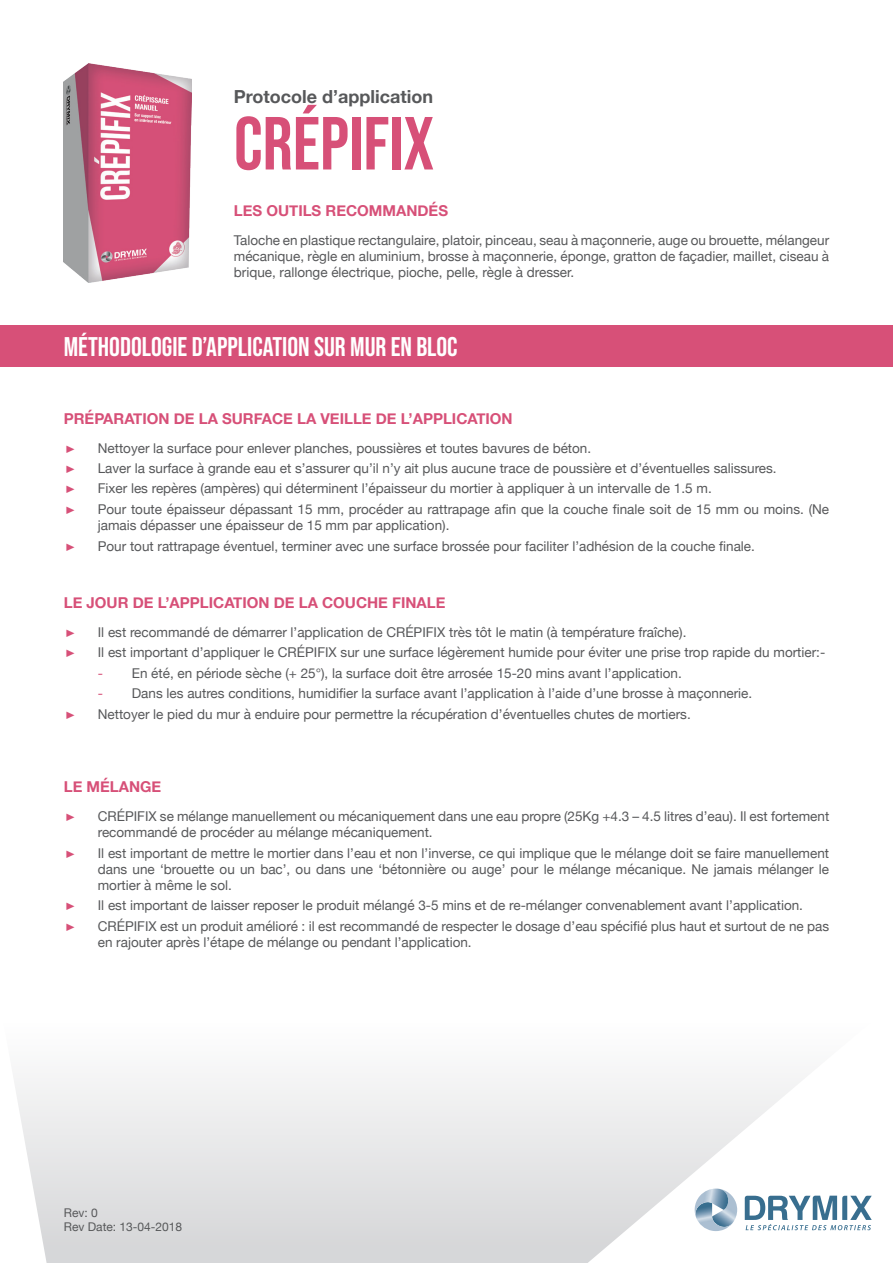
<style>
.page{position:relative;width:893px;height:1263px;background:#fff}
.page>*{position:absolute;margin:0;border:0;box-sizing:border-box;transform-origin:0 0}
.t1{font:75px "Bebas Neue";color:#d75078}
.t2{font:27px "Bebas Neue";color:#fff}
.t3{font:700 18px "Helvetica Neue";color:#57585a}
.t4{font:700 15px "Helvetica Neue";color:#d75078}
.t5{font:13.5px/16.2px "Helvetica Neue";color:#57585a}
.t6{font:12px/14.4px "Helvetica Neue";color:#57585a}
.t7{font:10.5px "Helvetica Neue";color:#d75078}
.s1{color:#d75078}
</style>
<div class="page">
<div style="left:0;top:1003px;width:893px;height:260px;background:linear-gradient(to bottom,#fff,#d4d5d7)"></div>
<svg style="left:588px;top:1003px;width:305px;height:260px"></svg>
<svg style="left:745px;top:1196px;width:127px;height:34px"></svg>
<svg style="left:719px;top:1189px;width:8px;height:7px"></svg>
<img style="left:695px;top:1202px;width:38px;height:29px">
<img style="left:695px;top:1196px;width:5px;height:22px">
<svg style="left:701px;top:1202px;width:6px;height:2px"></svg>
<svg style="left:0;top:1003px;width:47px;height:260px"></svg>
<div style="left:0;top:325px;width:893px;height:41px;background:#d75078"></div>
<img style="left:64px;top:64px;width:127px;height:218px">
<p class="t3" style="left:234px;top:82px;width:201px">Protocole d’application</p>
<p class="t1" style="left:234px;top:101px;width:202px">CRÉPIFIX</p>
<p class="t4" style="left:234px;top:199px;width:216px">LES OUTILS RECOMMANDÉS</p>
<p class="t5" style="left:234px;top:233px;width:597px;text-align:justify">Taloche en plastique rectangulaire, platoir, pinceau, seau à maçonnerie, auge ou brouette, mélangeur mécanique, règle en aluminium, brosse à maçonnerie, éponge, gratton de façadier, maillet, ciseau à brique, rallonge électrique, pioche, pelle, règle à dresser.</p>
<p class="t2" style="left:64px;top:331px;width:395px">MÉTHODOLOGIE D’APPLICATION SUR MUR EN BLOC</p>
<p class="t4" style="left:64px;top:406px;width:450px">PRÉPARATION DE LA SURFACE LA VEILLE DE L’APPLICATION</p>
<p class="t7" style="left:64px;top:441px;width:14px">࢝</p>
<p class="t5" style="left:98px;top:440px;width:495px">Nettoyer la surface pour enlever planches, poussières et toutes bavures de béton.</p>
<p class="t7" style="left:64px;top:462px;width:14px">࢝</p>
<p class="t5" style="left:98px;top:461px;width:680px">Laver la surface à grande eau et s’assurer qu’il n’y ait plus aucune trace de poussière et d’éventuelles salissures.</p>
<p class="t7" style="left:64px;top:482px;width:14px">࢝</p>
<p class="t5" style="left:98px;top:481px;width:615px">Fixer les repères (ampères) qui déterminent l’épaisseur du mortier à appliquer à un intervalle de 1.5 m.</p>
<p class="t7" style="left:64px;top:503px;width:14px">࢝</p>
<p class="t5" style="left:98px;top:502px;width:733px">Pour toute épaisseur dépassant 15 mm, procéder au rattrapage afin que la couche finale soit de 15 mm ou moins. (Ne jamais dépasser une épaisseur de 15 mm par application).</p>
<p class="t7" style="left:64px;top:539px;width:14px">࢝</p>
<p class="t5" style="left:98px;top:538px;width:659px">Pour tout rattrapage éventuel, terminer avec une surface brossée pour faciliter l’adhésion de la couche finale.</p>
<p class="t4" style="left:64px;top:591px;width:383px">LE JOUR DE L’APPLICATION DE LA COUCHE FINALE</p>
<p class="t7" style="left:64px;top:625px;width:14px">࢝</p>
<p class="t5" style="left:98px;top:625px;width:590px">Il est recommandé de démarrer l’application de CRÉPIFIX très tôt le matin (à température fraîche).</p>
<p class="t7" style="left:64px;top:646px;width:14px">࢝</p>
<p class="t5" style="left:98px;top:645px;width:729px">Il est important d’appliquer le CRÉPIFIX sur une surface légèrement humide pour éviter une prise trop rapide du mortier:-</p>
<p class="t5" style="left:98px;top:665px;width:585px"><span class="s1">-</span> En été, en période sèche (+ 25°), la surface doit être arrosée 15-20 mins avant l’application.</p>
<p class="t5" style="left:98px;top:686px;width:656px"><span class="s1">-</span> Dans les autres conditions, humidifier la surface avant l’application à l’aide d’une brosse à maçonnerie.</p>
<p class="t7" style="left:64px;top:707px;width:14px">࢝</p>
<p class="t5" style="left:98px;top:706px;width:594px">Nettoyer le pied du mur à enduire pour permettre la récupération d’éventuelles chutes de mortiers.</p>
<p class="t4" style="left:64px;top:775px;width:99px">LE MÉLANGE</p>
<p class="t7" style="left:64px;top:809px;width:14px">࢝</p>
<p class="t5" style="left:98px;top:809px;width:733px">CRÉPIFIX se mélange manuellement ou mécaniquement dans une eau propre (25Kg +4.3 – 4.5 litres d’eau). Il est fortement recommandé de procéder au mélange mécaniquement.</p>
<p class="t7" style="left:64px;top:846px;width:14px">࢝</p>
<p class="t5" style="left:98px;top:845px;width:733px;text-align:justify">Il est important de mettre le mortier dans l’eau et non l’inverse, ce qui implique que le mélange doit se faire manuellement dans une ‘brouette ou un bac’, ou dans une ‘bétonnière ou auge’ pour le mélange mécanique. Ne jamais mélanger le mortier à même le sol.</p>
<p class="t7" style="left:64px;top:899px;width:14px">࢝</p>
<p class="t5" style="left:98px;top:898px;width:707px">Il est important de laisser reposer le produit mélangé 3-5 mins et de re-mélanger convenablement avant l’application.</p>
<p class="t7" style="left:64px;top:919px;width:14px">࢝</p>
<p class="t5" style="left:98px;top:919px;width:733px">CRÉPIFIX est un produit amélioré : il est recommandé de respecter le dosage d’eau spécifié plus haut et surtout de ne pas en rajouter après l’étape de mélange ou pendant l’application.</p>
<p class="t6" style="left:64px;top:1206px;width:120px">Rev: 0<br>Rev Date: 13-04-2018</p>
</div>
